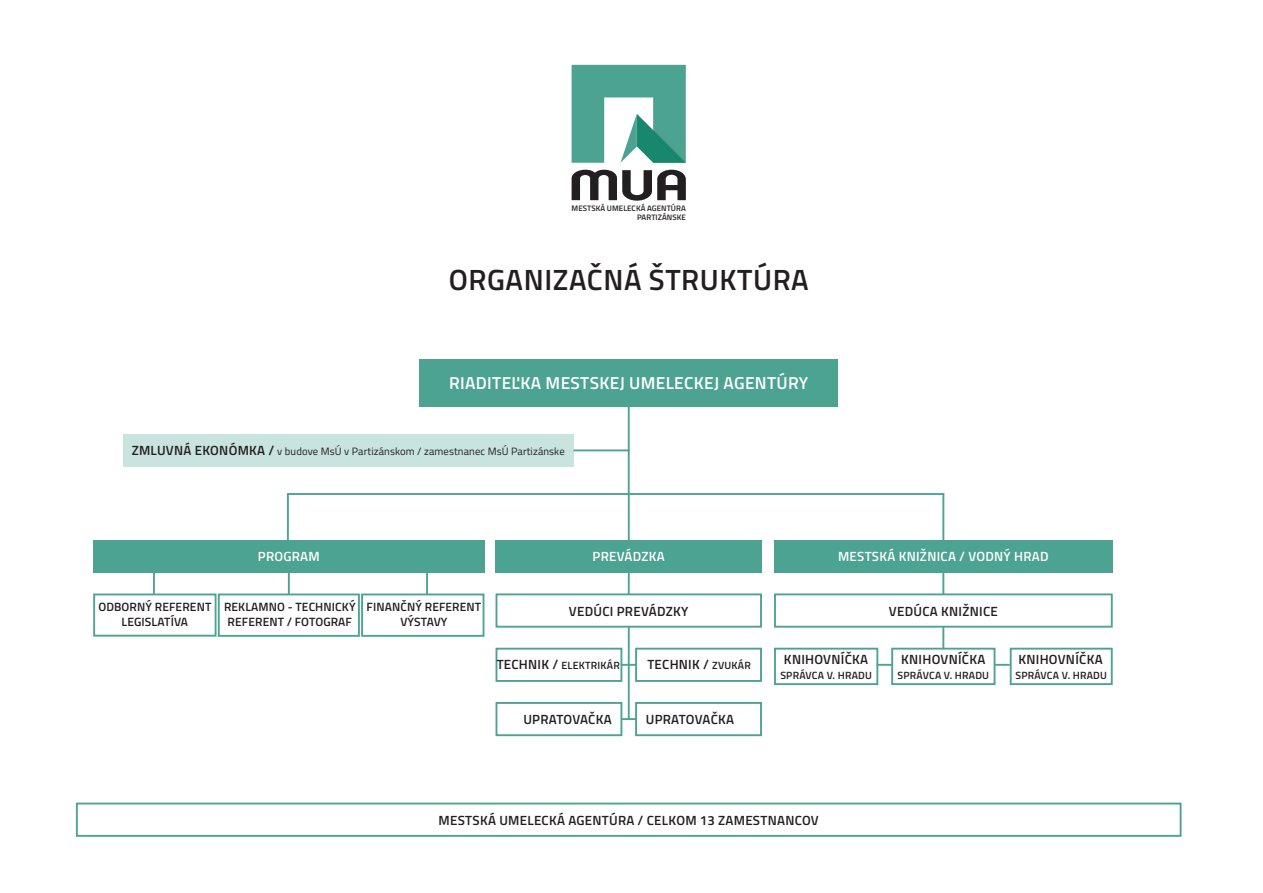
<style>
.page{position:relative;width:1263px;height:893px;background:#fff}
.page>*{position:absolute;margin:0;border:0;box-sizing:border-box;transform-origin:0 0}
.t1{font:600 29.25px "Titillium";letter-spacing:.02em;color:#231f20}
.t2{font:600 17.25px "Titillium";letter-spacing:.02em;color:#fff}
.t3{font:600 13.35px "Titillium";letter-spacing:.02em;color:#231f20}
.t4{font:600 13.35px "Titillium";letter-spacing:.02em;color:#fff}
.t5{font:600 12px "Titillium";letter-spacing:.01em;color:#231f20}
.t6{font:10.65px "Titillium";letter-spacing:.01em;color:#231f20}
.t7{font:600 10.5px "Titillium";letter-spacing:.02em;color:#231f20}
.t8{font:600 7.95px "Titillium";letter-spacing:.01em;color:#231f20}
.s1{font-weight:600;font-size:13.35px}
.s2{font-size:13.35px}
.s3{font-size:10.5px}
</style>
<div class="page">
<svg style="left:571px;top:65px;width:115px;height:98px"></svg>
<svg style="left:572px;top:170px;width:114px;height:31px"></svg>
<div style="left:76px;top:803px;width:1105px;height:34px;background:#fff;border:2px solid #4ca391"></div>
<div style="left:419px;top:359px;width:419px;height:48px;background:#4ca391"></div>
<div style="left:123px;top:434px;width:450px;height:33px;background:#c9e3de"></div>
<hr style="left:628px;top:407px;width:2px;height:87px;background:#4ca391">
<hr style="left:573px;top:449px;width:57px;height:2px;background:#4ca391">
<hr style="left:287px;top:494px;width:2px;height:51px;background:#4ca391">
<hr style="left:288px;top:568px;width:2px;height:32px;background:#4ca391">
<hr style="left:628px;top:494px;width:2px;height:225px;background:#4ca391">
<hr style="left:942px;top:494px;width:2px;height:169px;background:#4ca391">
<div style="left:1010px;top:648px;width:103px;height:37px;background:#fff;border:2px solid #4ca391"></div>
<div style="left:93px;top:540px;width:391px;height:32px;background:#4ca391"></div>
<hr style="left:287px;top:493px;width:657px;height:2px;background:#4ca391">
<div style="left:495px;top:593px;width:267px;height:35px;background:#fff;border:2px solid #4ca391"></div>
<div style="left:495px;top:540px;width:267px;height:32px;background:#4ca391"></div>
<div style="left:495px;top:648px;width:127px;height:34px;background:#fff;border:2px solid #4ca391"></div>
<div style="left:635px;top:648px;width:127px;height:34px;background:#fff;border:2px solid #4ca391"></div>
<div style="left:495px;top:702px;width:127px;height:34px;background:#fff;border:2px solid #4ca391"></div>
<div style="left:635px;top:702px;width:127px;height:34px;background:#fff;border:2px solid #4ca391"></div>
<svg style="left:621px;top:718px;width:15px;height:2px"></svg>
<svg style="left:621px;top:664px;width:15px;height:2px"></svg>
<div style="left:774px;top:593px;width:339px;height:35px;background:#fff;border:2px solid #4ca391"></div>
<div style="left:774px;top:540px;width:339px;height:32px;background:#4ca391"></div>
<div style="left:774px;top:648px;width:104px;height:37px;background:#fff;border:2px solid #4ca391"></div>
<div style="left:891px;top:648px;width:104px;height:37px;background:#fff;border:2px solid #4ca391"></div>
<div style="left:218px;top:593px;width:142px;height:44px;background:#fff;border:2px solid #4ca391"></div>
<hr style="left:153px;top:568px;width:2px;height:32px;background:#4ca391">
<div style="left:93px;top:593px;width:124px;height:44px;background:#fff;border:2px solid #4ca391"></div>
<hr style="left:426px;top:568px;width:2px;height:32px;background:#4ca391">
<div style="left:361px;top:593px;width:123px;height:44px;background:#fff;border:2px solid #4ca391"></div>
<svg style="left:877px;top:664px;width:15px;height:2px"></svg>
<svg style="left:994px;top:664px;width:16px;height:2px"></svg>
<p class="t8" style="left:572px;top:203px;width:116px">MESTSKÁ UMELECKÁ AGENTÚRA</p>
<p class="t8" style="left:637px;top:212px;width:50px">PARTIZÁNSKE</p>
<p class="t1" style="left:449px;top:257px;width:362px">ORGANIZAČNÁ ŠTRUKTÚRA</p>
<p class="t2" style="left:449px;top:370px;width:361px">RIADITEĽKA MESTSKEJ UMELECKEJ AGENTÚRY</p>
<p class="t6" style="left:132px;top:444px;width:435px"><span class="s1">ZMLUVNÁ EKONÓMKA /</span> v budove MsÚ v Partizánskom / zamestnanec MsÚ Partizánske</p>
<p class="t4" style="left:258px;top:547px;width:63px">PROGRAM</p>
<p class="t5" style="left:98px;top:598px;width:114px">ODBORNÝ REFERENT</p>
<p class="t5" style="left:122px;top:612px;width:68px">LEGISLATÍVA</p>
<p class="t5" style="left:224px;top:598px;width:133px">REKLAMNO - TECHNICKÝ</p>
<p class="t5" style="left:228px;top:612px;width:126px">REFERENT / FOTOGRAF</p>
<p class="t5" style="left:367px;top:598px;width:116px">FINANČNÝ REFERENT</p>
<p class="t5" style="left:400px;top:612px;width:49px">VÝSTAVY</p>
<p class="t4" style="left:593px;top:547px;width:74px">PREVÁDZKA</p>
<p class="t3" style="left:569px;top:601px;width:121px">VEDÚCI PREVÁDZKY</p>
<p class="t7" style="left:497px;top:658px;width:125px"><span class="s2">TECHNIK /</span> ELEKTRIKÁR</p>
<p class="t3" style="left:647px;top:654px;width:105px">TECHNIK / <span class="s3">ZVUKÁR</span></p>
<p class="t3" style="left:523px;top:709px;width:90px">UPRATOVAČKA</p>
<p class="t3" style="left:646px;top:709px;width:90px">UPRATOVAČKA</p>
<p class="t4" style="left:838px;top:547px;width:212px">MESTSKÁ KNIŽNICA / VODNÝ HRAD</p>
<p class="t3" style="left:889px;top:601px;width:110px">VEDÚCA KNIŽNICE</p>
<p class="t3" style="left:784px;top:649px;width:86px">KNIHOVNÍČKA</p>
<p class="t3" style="left:901px;top:649px;width:86px">KNIHOVNÍČKA</p>
<p class="t3" style="left:1018px;top:649px;width:86px">KNIHOVNÍČKA</p>
<p class="t7" style="left:780px;top:667px;width:93px">SPRÁVCA V. HRADU</p>
<p class="t7" style="left:897px;top:667px;width:93px">SPRÁVCA V. HRADU</p>
<p class="t7" style="left:1015px;top:667px;width:93px">SPRÁVCA V. HRADU</p>
<p class="t3" style="left:439px;top:810px;width:382px">MESTSKÁ UMELECKÁ AGENTÚRA / CELKOM 13 ZAMESTNANCOV</p>
</div>
